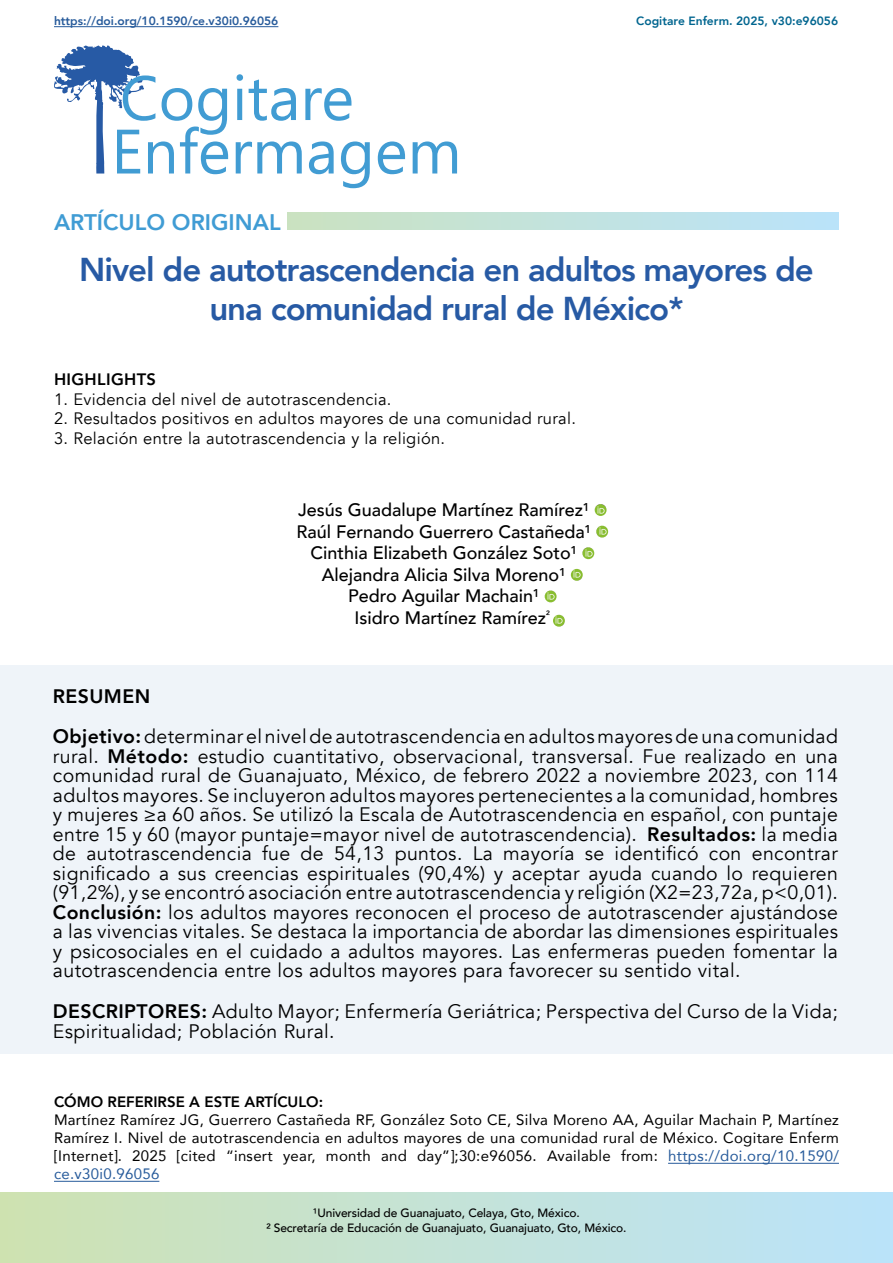
<style>
.page{position:relative;width:893px;height:1263px;background:#fff}
.page>*{position:absolute;margin:0;border:0;box-sizing:border-box;transform-origin:0 0}
.t1{font:800 33px/39.6px "Avenir";letter-spacing:-.03em;color:#275aa4;text-align:center}
.t2{font:800 22.5px "Avenir";color:#409cd4}
.t3{font:19.5px/19.5px "Avenir";letter-spacing:.02em;color:#000}
.t4{font:500 18px "Avenir";color:#000}
.t5{font:16.5px "Avenir";letter-spacing:.02em;color:#000}
.t6{font:800 16.5px "Avenir";letter-spacing:.02em;color:#000}
.t7{font:15px/18px "Avenir";letter-spacing:.02em;color:#000;text-align:justify}
.t8{font:800 15px "Avenir";color:#000}
.t9{font:500 12px/15px "Avenir";letter-spacing:-.01em;color:#000;text-align:center}
.t10{font:800 12px "Avenir";color:#275b9b}
.t11{font:800 12px "Avenir";color:#00658f}
.s1{font-weight:800}
.s2{color:#275b9b}
</style>
<div class="page">
<svg style="left:236px;top:141px;width:66px;height:32px"></svg>
<svg style="left:309px;top:141px;width:25px;height:33px"></svg>
<svg style="left:341px;top:141px;width:29px;height:47px"></svg>
<svg style="left:378px;top:141px;width:27px;height:33px"></svg>
<svg style="left:413px;top:141px;width:44px;height:32px"></svg>
<svg style="left:54px;top:45px;width:174px;height:129px"></svg>
<svg style="left:237px;top:74px;width:6px;height:46px"></svg>
<svg style="left:249px;top:79px;width:47px;height:42px"></svg>
<svg style="left:305px;top:88px;width:46px;height:33px"></svg>
<hr style="left:668px;top:1163px;width:171px;height:1px;background:#275b9b">
<hr style="left:54px;top:1181px;width:105px;height:1px;background:#275b9b">
<div style="left:0;top:665px;width:893px;height:389px;background:#eff4f9"></div>
<div style="left:0;top:1193px;width:893px;height:70px;background:linear-gradient(to right,#cee2b1,#bae3fb)"></div>
<div style="left:288px;top:213px;width:551px;height:16px;background:linear-gradient(to right,#cbe2c1,#bae3fb)"></div>
<hr style="left:54px;top:26px;width:224px;height:1px;background:#275b9b">
<svg style="left:595px;top:504px;width:12px;height:12px"></svg>
<svg style="left:596px;top:526px;width:12px;height:12px"></svg>
<svg style="left:582px;top:547px;width:12px;height:12px"></svg>
<svg style="left:571px;top:569px;width:12px;height:12px"></svg>
<svg style="left:545px;top:590px;width:12px;height:12px"></svg>
<svg style="left:553px;top:615px;width:12px;height:12px"></svg>
<p class="t10" style="left:54px;top:10px;width:226px">https://doi.org/10.1590/ce.v30i0.96056</p>
<p class="t2" style="left:54px;top:201px;width:228px">ARTÍCULO ORIGINAL</p>
<p class="t11" style="left:636px;top:10px;width:203px">Cogitare Enferm. 2025, v30:e96056</p>
<h1 class="t1" style="left:79px;top:247px;width:736px">Nivel de autotrascendencia en adultos mayores de una comunidad rural de México*</h1>
<p class="t6" style="left:54px;top:365px;width:104px">HIGHLIGHTS</p>
<p class="t5" style="left:54px;top:389px;width:339px">1. Evidencia del nivel de autotrascendencia.</p>
<p class="t5" style="left:54px;top:409px;width:524px">2. Resultados positivos en adultos mayores de una comunidad rural.</p>
<p class="t5" style="left:54px;top:428px;width:393px">3. Relación entre la autotrascendencia y la religión.</p>
<p class="t4" style="left:298px;top:494px;width:293px">Jesús Guadalupe Martínez Ramírez¹</p>
<p class="t4" style="left:297px;top:516px;width:296px">Raúl Fernando Guerrero Castañeda¹</p>
<p class="t4" style="left:310px;top:537px;width:268px">Cinthia Elizabeth González Soto¹</p>
<p class="t4" style="left:322px;top:559px;width:245px">Alejandra Alicia Silva Moreno¹</p>
<p class="t4" style="left:348px;top:580px;width:193px">Pedro Aguilar Machain¹</p>
<p class="t4" style="left:355px;top:602px;width:197px">Isidro Martínez Ramírez<sup>²</sup></p>
<p class="t3" style="left:53px;top:676px;width:786px;line-height:40.8px"><span class="s1">RESUMEN<br>Objetivo:</span> determinar el nivel de autotrascendencia en adultos mayores de una comunidad</p>
<p class="t3" style="left:53px;top:747px;width:787px;text-align:justify">rural. <span class="s1">Método:</span> estudio cuantitativo, observacional, transversal. Fue realizado en una comunidad rural de Guanajuato, México, de febrero 2022 a noviembre 2023, con 114 adultos mayores. Se incluyeron adultos mayores pertenecientes a la comunidad, hombres y mujeres ≥a 60 años. Se utilizó la Escala de Autotrascendencia en español, con puntaje entre 15 y 60 (mayor puntaje=mayor nivel de autotrascendencia). <span class="s1">Resultados:</span> la media de autotrascendencia fue de 54,13 puntos. La mayoría se identificó con encontrar significado a sus creencias espirituales (90,4%) y aceptar ayuda cuando lo requieren (91,2%), y se encontró asociación entre autotrascendencia y religión (X2=23,72a, p&lt;0,01).<br><span class="s1">Conclusión:</span> los adultos mayores reconocen el proceso de autotrascender ajustándose a las vivencias vitales. Se destaca la importancia de abordar las dimensiones espirituales y psicosociales en el cuidado a adultos mayores. Las enfermeras pueden fomentar la autotrascendencia entre los adultos mayores para favorecer su sentido vital.</p>
<p class="t3" style="left:53px;top:1002px;width:786px"><span class="s1">DESCRIPTORES:</span> Adulto Mayor; Enfermería Geriátrica; Perspectiva del Curso de la Vida;<br>Espiritualidad; Población Rural.</p>
<p class="t8" style="left:54px;top:1088px;width:271px">CÓMO REFERIRSE A ESTE ARTÍCULO:</p>
<p class="t7" style="left:54px;top:1111px;width:786px">Martínez Ramírez JG, Guerrero Castañeda RF, González Soto CE, Silva Moreno AA, Aguilar Machain P, Martínez Ramírez I. Nivel de autotrascendencia en adultos mayores de una comunidad rural de México. Cogitare Enferm [Internet]. 2025 [cited “insert year, month and day”];30:e96056. Available from: <span class="s2">https://doi.org/10.1590/ ce.v30i0.96056</span></p>
<p class="t9" style="left:266px;top:1205px;width:362px">¹Universidad de Guanajuato, Celaya, Gto, México.<br>² Secretaría de Educación de Guanajuato, Guanajuato, Gto, México.</p>
<p class="t9" style="left:222px;top:1218px;width:451px">Nivel de autotrascendencia en adultos mayores de una comunidad rural de México</p>
</div>
